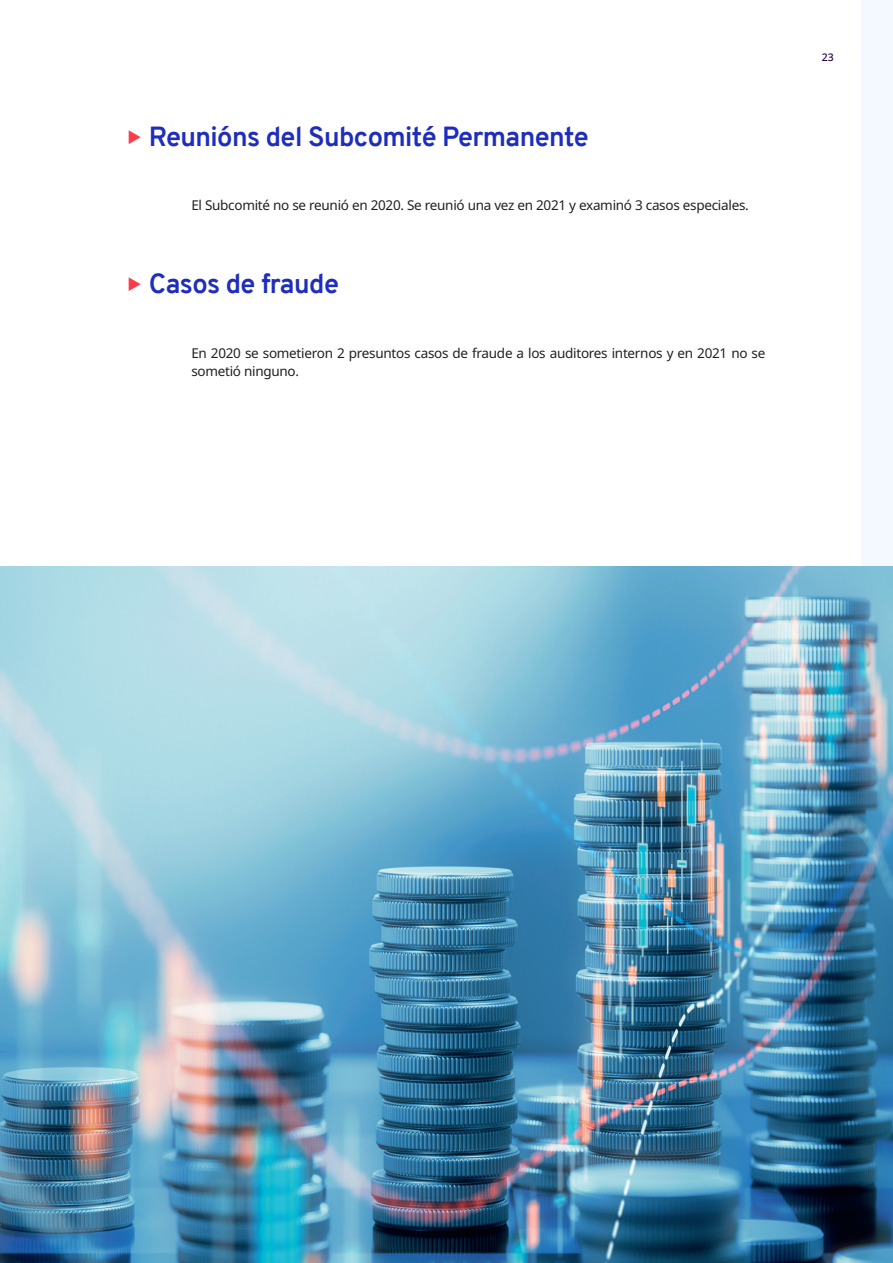
<style>
.page{position:relative;width:893px;height:1263px;background:#fff}
.page>*{position:absolute;margin:0;border:0;box-sizing:border-box;transform-origin:0 0}
.t1{font:700 27px "Overpass";letter-spacing:-.02em;color:#1e2dbe}
.body_text{font:13.5px/18px "Noto Sans";letter-spacing:-.02em;color:#231f20}
.t2{font:500 10.5px "Noto Sans";color:#230050}
.s1{color:#fa3c4b}
</style>
<div class="page">
<div style="left:861px;top:0;width:32px;height:1263px;background:#f3f9fe"></div>
<img style="left:0;top:567px;width:893px;height:696px">
<p class="t1" style="left:128px;top:117px;width:463px"><span class="s1">◆</span> Reunións del Subcomité Permanente</p>
<p class="body_text" style="left:191px;top:197px;width:559px">El Subcomité no se reunió en 2020. Se reunió una vez en 2021 y examinó 3 casos especiales.</p>
<p class="t1" style="left:128px;top:264px;width:213px"><span class="s1">◆</span> Casos de fraude</p>
<p class="body_text" style="left:191px;top:344px;width:576px">En 2020 se sometieron 2 presuntos casos de fraude a los auditores internos y en 2021 no se sometió ninguno.</p>
<p class="t2" style="left:822px;top:49px;width:14px">23</p>
</div>
